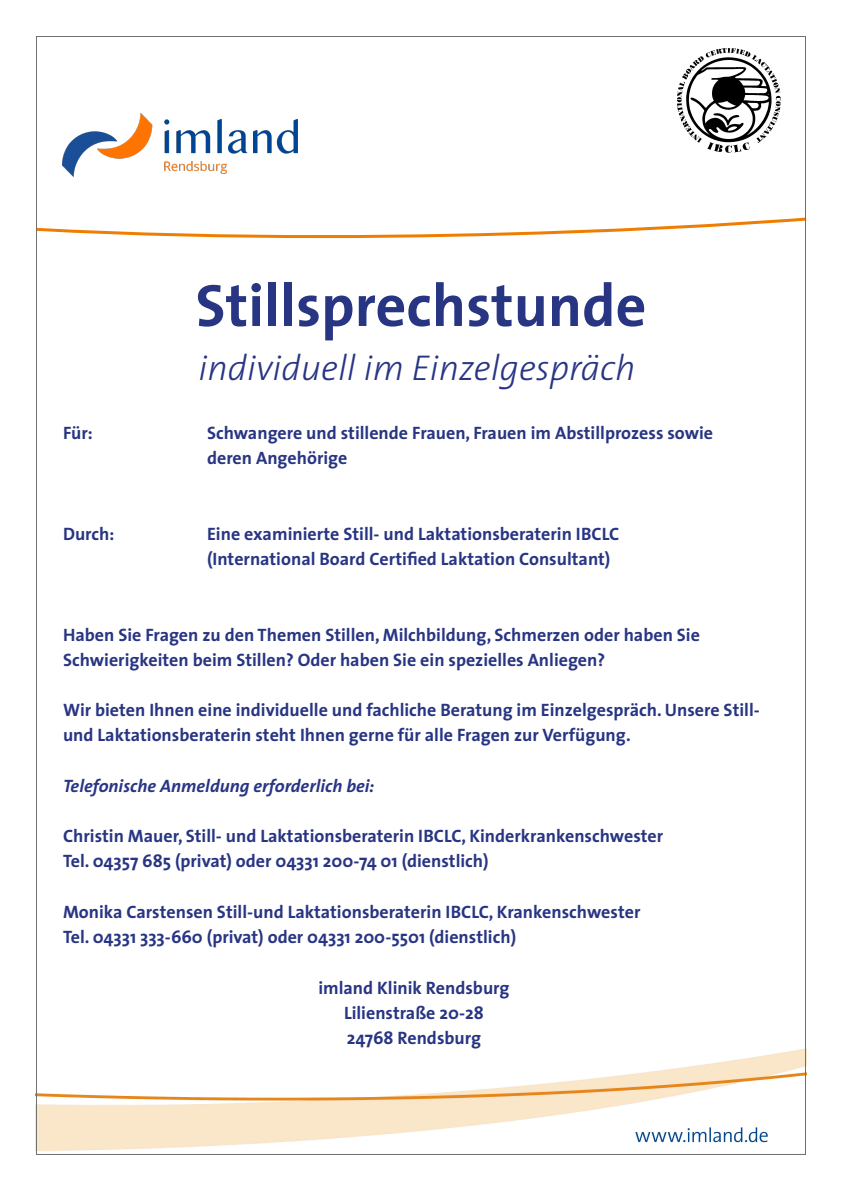
<style>
.page{position:relative;width:842px;height:1191px;background:#fff}
.page>*{position:absolute;margin:0;border:0;box-sizing:border-box;transform-origin:0 0}
.t1{font:700 60px "The Sans";color:#283583}
.t2{font:italic 300 36px "The Sans";color:#283583}
.t3{font:700 18px/25.2px "The Sans";color:#283583}
.t4{font:italic 700 18px "The Sans";color:#283583}
</style>
<div class="page">
<img style="left:38px;top:1049px;width:766px;height:102px">
<img style="left:63px;top:114px;width:234px;height:63px">
<svg style="left:38px;top:217px;width:769px;height:22px"></svg>
<img style="left:677px;top:48px;width:103px;height:104px">
<h1 class="t1" style="left:195px;top:267px;width:452px">Stillsprechstunde</h1>
<h2 class="t2" style="left:198px;top:345px;width:439px">individuell im Einzelgespräch</h2>
<p class="t3" style="left:63px;top:420px;width:31px">Für:</p>
<p class="t3" style="left:207px;top:420px;width:508px">Schwangere und stillende Frauen, Frauen im Abstillprozess sowie deren Angehörige</p>
<p class="t3" style="left:63px;top:521px;width:53px">Durch:</p>
<p class="t3" style="left:207px;top:521px;width:414px">Eine examinierte Still- und Laktationsberaterin IBCLC (International Board Certified Laktation Consultant)</p>
<p class="t3" style="left:63px;top:622px;width:638px">Haben Sie Fragen zu den Themen Stillen, Milchbildung, Schmerzen oder haben Sie<br>Schwierigkeiten beim Stillen? Oder haben Sie ein spezielles Anliegen?</p>
<p class="t3" style="left:63px;top:697px;width:698px">Wir bieten Ihnen eine individuelle und fachliche Beratung im Einzelgespräch. Unsere Still&shy;und Laktationsberaterin steht Ihnen gerne für alle Fragen zur Verfügung.</p>
<p class="t4" style="left:63px;top:774px;width:313px">Telefonische Anmeldung erforderlich bei:</p>
<p class="t3" style="left:63px;top:823px;width:602px">Christin Mauer, Still- und Laktationsberaterin IBCLC, Kinderkrankenschwester<br>Tel. 04357 685 (privat) oder 04331 200-74 01 (dienstlich)</p>
<p class="t3" style="left:63px;top:899px;width:579px">Monika Carstensen Still-und Laktationsberaterin IBCLC, Krankenschwester<br>Tel. 04331 333-660 (privat) oder 04331 200-5501 (dienstlich)</p>
<p class="t3" style="left:318px;top:975px;width:193px;text-align:center">imland Klinik Rendsburg<br>Lilienstraße 20-28<br>24768 Rendsburg</p>
</div>
